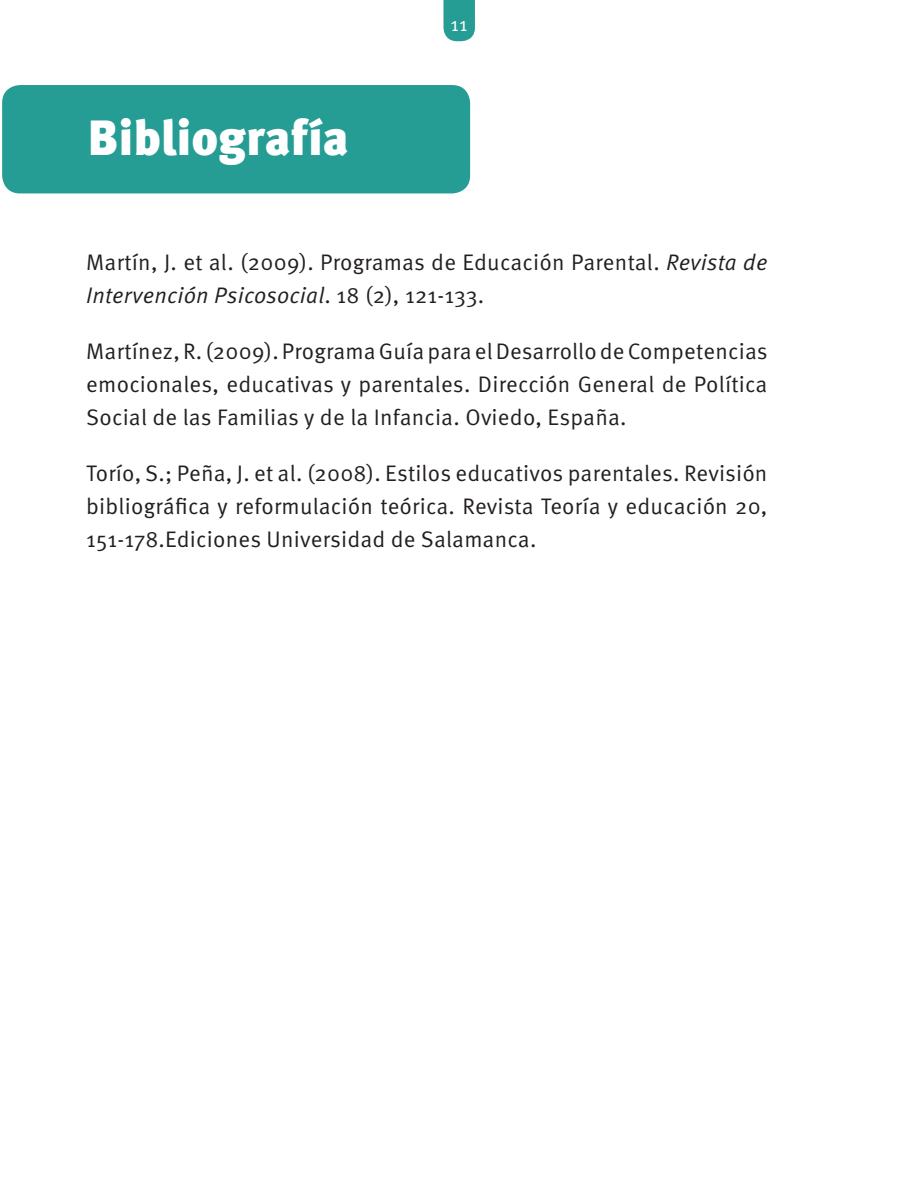
<style>
.page{position:relative;width:918px;height:1188px;background:#fff}
.page>*{position:absolute;margin:0;border:0;box-sizing:border-box;transform-origin:0 0}
.t1{font:900 49.5px "Meta Pro";color:#fff}
.t2{font:22.5px/33px "Meta Pro";letter-spacing:.01em;color:#231f20;text-align:justify}
.t3{font:19.5px "Meta Pro";color:#fff}
.s1{font-style:italic}
</style>
<div class="page">
<svg style="left:443px;top:0;width:32px;height:41px"></svg>
<div style="left:2px;top:85px;width:468px;height:108px;background:#259d94;border-radius:18px"></div>
<h1 class="t1" style="left:88px;top:107px;width:263px">Bibliografía</h1>
<p class="t3" style="left:451px;top:12px;width:18px">11</p>
<p class="t2" style="left:86px;top:246px;width:683px">Martín, J. et al. (2009). Programas de Educación Parental. <span class="s1">Revista de<br>Intervención Psicosocial</span>. 18 (2), 121-133.</p>
<p class="t2" style="left:86px;top:335px;width:683px">Martínez, R. (2009). Programa Guía para el Desarrollo de Competencias emocionales, educativas y parentales. Dirección General de Política Social de las Familias y de la Infancia. Oviedo, España.</p>
<p class="t2" style="left:86px;top:457px;width:683px">Torío, S.; Peña, J. et al. (2008). Estilos educativos parentales. Revisión bibliográfica y reformulación teórica. Revista Teoría y educación 20, 151-178.Ediciones Universidad de Salamanca.</p>
</div>
